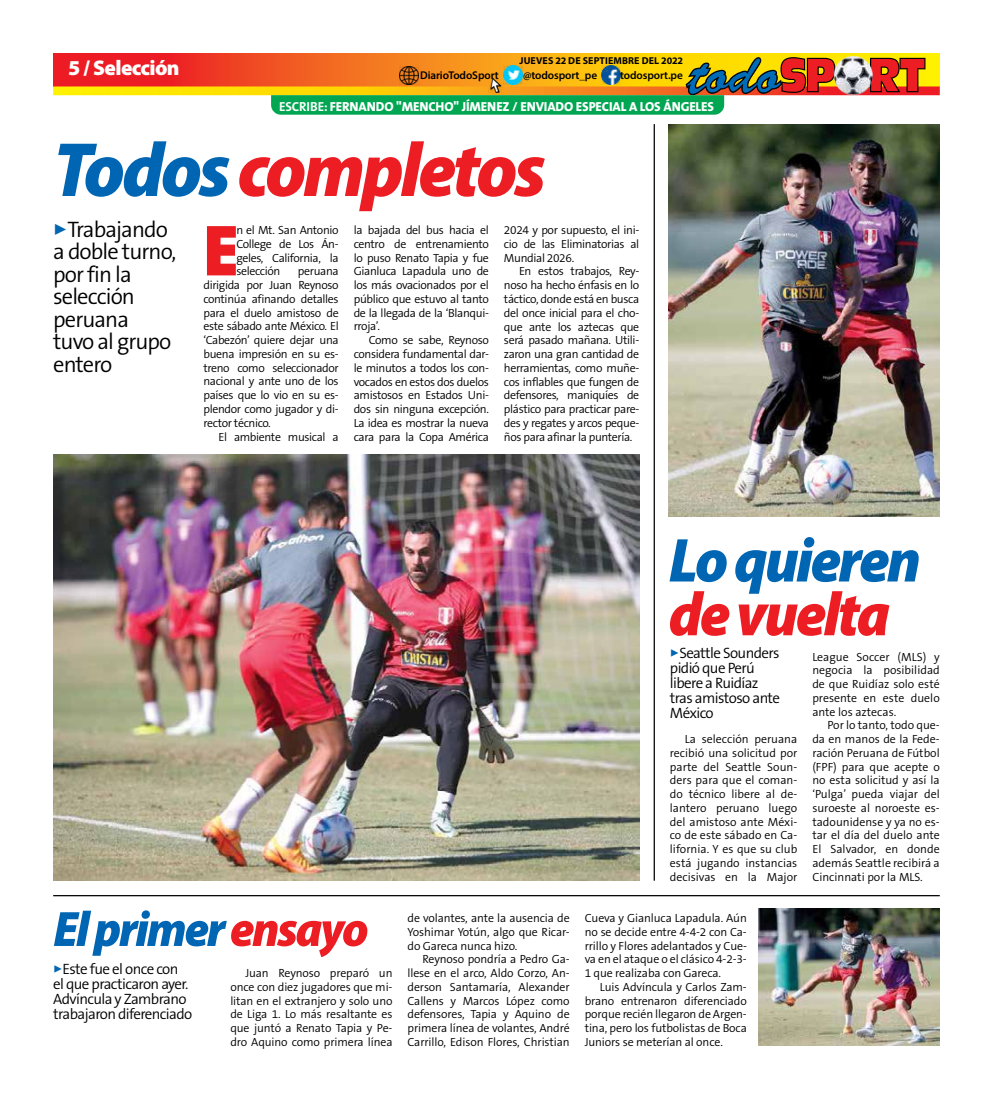
<style>
.page{position:relative;width:993px;height:1099px;background:#fff}
.page>*{position:absolute;margin:0;border:0;box-sizing:border-box;transform-origin:0 0}
.t1{font:italic 900 semi-condensed 77.5px "Myriad Pro";letter-spacing:-.04em;color:#ed1d24}
.t2{font:900 73px "The Sans B9";color:#ed1d24}
.t3{font:italic 900 semi-condensed 62.5px "Myriad Pro";letter-spacing:-.04em;color:#0066b3}
.t4{font:italic 900 semi-condensed 62.5px "Myriad Pro";letter-spacing:-.04em;color:#ed1d24}
.t5{font:italic 900 semi-condensed 50px "Myriad Pro";letter-spacing:-.04em;color:#0066b3}
.t6{font:300 22.5px/22.5px "The Sans B4";letter-spacing:-.04em;color:#000}
.t7{font:900 21.25px "Myriad Pro";letter-spacing:-.03em;color:#fff}
.t8{font:300 15px/15px "The Sans B4";letter-spacing:-.04em;color:#000}
.t9{font:800 13.12px "The Sans";letter-spacing:-.01em;color:#fff}
.t10{font:300 11.88px/13.8px "The Sans B4";letter-spacing:-.015em;color:#000;text-align:justify}
.t11{font:600 11.25px "Myriad Pro";letter-spacing:-.01em;color:#000}
.t12{font:700 10px "Myriad Pro";letter-spacing:.01em;color:#000}
.s1{font-weight:700}
.s2{color:#0066b3}
.s3{color:#ed1d24}
</style>
<div class="page">
<svg style="left:53px;top:53px;width:886px;height:33px;background:#f1551c"></svg>
<svg style="left:53px;top:86px;width:886px;height:9px;background:#fac107"></svg>
<svg style="left:871px;top:58px;width:54px;height:34px;background:#cd4019"></svg>
<img style="left:832px;top:55px;width:39px;height:39px">
<svg style="left:271px;top:57px;width:564px;height:58px;background:#a09c3e"></svg>
<img style="left:53px;top:454px;width:586px;height:426px">
<img style="left:758px;top:908px;width:181px;height:137px">
<img style="left:668px;top:124px;width:271px;height:392px">
<hr style="left:653px;top:124px;width:1px;height:756px;background:#000">
<hr style="left:53px;top:895px;width:886px;height:1px;background:#000">
<h3 class="t7" style="left:68px;top:54px;width:113px">5 / Selección</h3>
<p class="t12" style="left:519px;top:54px;width:165px">JUEVES 22 DE SEPTIEMBRE DEL 2022</p>
<p class="t11" style="left:420px;top:68px;width:80px">DiarioTodoSport</p>
<p class="t11" style="left:523px;top:68px;width:76px">@todosport_pe</p>
<p class="t11" style="left:620px;top:68px;width:64px">todosport.pe</p>
<p class="t9" style="left:279px;top:96px;width:436px"><span class="s1">ESCRIBE:</span> FERNANDO "MENCHO" JÍMENEZ <span class="s1">/</span> ENVIADO ESPECIAL A LOS ÁNGELES</p>
<h1 class="t1" style="left:53px;top:119px;width:494px"><span class="s2">Todos</span> completos</h1>
<h3 class="t6" style="left:53px;top:219px;width:124px"><span class="s2">✓</span>Trabajando a doble turno, por fin la selección peruana<br>tuvo al grupo entero</h3>
<h2 class="t2" style="left:203px;top:211px;width:37px">E</h2>
<p class="t10" style="left:236px;top:224px;width:104px">n el Mt. San Antonio College de Los Án&shy;geles, California, la selección</p>
<p class="t10" style="left:203px;top:265px;width:137px;text-indent:94px">peruana dirigida por Juan Reynoso continúa afinando detalles para el duelo amistoso de este sábado ante México. El ‘Cabezón’ quiere dejar una buena impresión en su es&shy;treno como seleccionador nacional y ante uno de los países que lo vio en su es&shy;plendor como jugador y di&shy;rector técnico.</p>
<p class="t10" style="left:218px;top:430px;width:122px">El ambiente musical a</p>
<p class="t10" style="left:353px;top:224px;width:137px">la bajada del bus hacia el centro de entrenamiento lo puso Renato Tapia y fue Gianluca Lapadula uno de los más ovacionados por el público que estuvo al tanto de la llegada de la ‘Blanqui&shy;rroja’.</p>
<p class="t10" style="left:353px;top:334px;width:137px;text-indent:15px">Como se sabe, Reynoso considera fundamental dar&shy;le minutos a todos los con&shy;vocados en estos dos duelos amistosos en Estados Uni&shy;dos sin ninguna excepción.<br>La idea es mostrar la nueva cara para la Copa América</p>
<p class="t10" style="left:504px;top:224px;width:137px">2024 y por supuesto, el ini&shy;cio de las Eliminatorias al Mundial 2026.</p>
<p class="t10" style="left:504px;top:265px;width:137px;text-indent:15px">En estos trabajos, Rey&shy;noso ha hecho énfasis en lo táctico, donde está en busca del once inicial para el cho&shy;que ante los aztecas que será pasado mañana. Utili&shy;zaron una gran cantidad de herramientas, como muñe&shy;cos inflables que fungen de defensores, maniquíes de plástico para practicar pare&shy;des y regates y arcos peque&shy;ños para afinar la puntería.</p>
<h3 class="t3" style="left:668px;top:519px;width:253px">Lo quieren</h3>
<h3 class="t4" style="left:668px;top:573px;width:223px">de vuelta</h3>
<p class="t8" style="left:669px;top:645px;width:112px"><span class="s2">✓</span>Seattle Sounders pidió que Perú libere a Ruidíaz tras amistoso ante<br>México</p>
<p class="t10" style="left:669px;top:732px;width:129px;text-indent:15px">La selección peruana recibió una solicitud por parte del Seattle Soun&shy;ders para que el coman&shy;do técnico libere al de&shy;lantero peruano luego del amistoso ante Méxi&shy;co de este sábado en Ca&shy;lifornia. Y es que su club está jugando instancias decisivas en la Major</p>
<p class="t10" style="left:812px;top:650px;width:129px">League Soccer (MLS) y negocia la posibilidad de que Ruidíaz solo esté presente en este duelo ante los aztecas.</p>
<p class="t10" style="left:812px;top:719px;width:129px;text-indent:15px">Por lo tanto, todo que&shy;da en manos de la Fede&shy;ración Peruana de Fútbol (FPF) para que acepte o no esta solicitud y así la ‘Pulga’ pueda viajar del suroeste al noroeste es&shy;tadounidense y ya no es&shy;tar el día del duelo ante El Salvador, en donde además Seattle recibirá a Cincinnati por la MLS.</p>
<h3 class="t5" style="left:53px;top:896px;width:317px">El primer <span class="s3">ensayo</span></h3>
<p class="t8" style="left:53px;top:962px;width:141px"><span class="s2">✓</span>Este fue el once con el que practicaron ayer.<br>Advíncula y Zambrano trabajaron diferenciado</p>
<p class="t10" style="left:230px;top:966px;width:164px;text-indent:15px">Juan Reynoso preparó un once con diez jugadores que mi&shy;litan en el extranjero y solo uno de Liga 1. Lo más resaltante es que juntó a Renato Tapia y Pe&shy;dro Aquino como primera línea</p>
<p class="t10" style="left:407px;top:911px;width:164px">de volantes, ante la ausencia de Yoshimar Yotún, algo que Ricar&shy;do Gareca nunca hizo.</p>
<p class="t10" style="left:407px;top:952px;width:164px;text-indent:15px">Reynoso pondría a Pedro Ga&shy;llese en el arco, Aldo Corzo, An&shy;derson Santamaría, Alexander Callens y Marcos López como defensores, Tapia y Aquino de primera línea de volantes, André Carrillo, Edison Flores, Christian</p>
<p class="t10" style="left:584px;top:911px;width:164px">Cueva y Gianluca Lapadula. Aún no se decide entre 4-4-2 con Ca&shy;rrillo y Flores adelantados y Cue&shy;va en el ataque o el clásico 4-2-3- 1 que realizaba con Gareca.</p>
<p class="t10" style="left:584px;top:980px;width:164px;text-indent:15px">Luis Advíncula y Carlos Zam&shy;brano entrenaron diferenciado porque recién llegaron de Argen&shy;tina, pero los futbolistas de Boca Juniors se meterían al once.</p>
</div>
